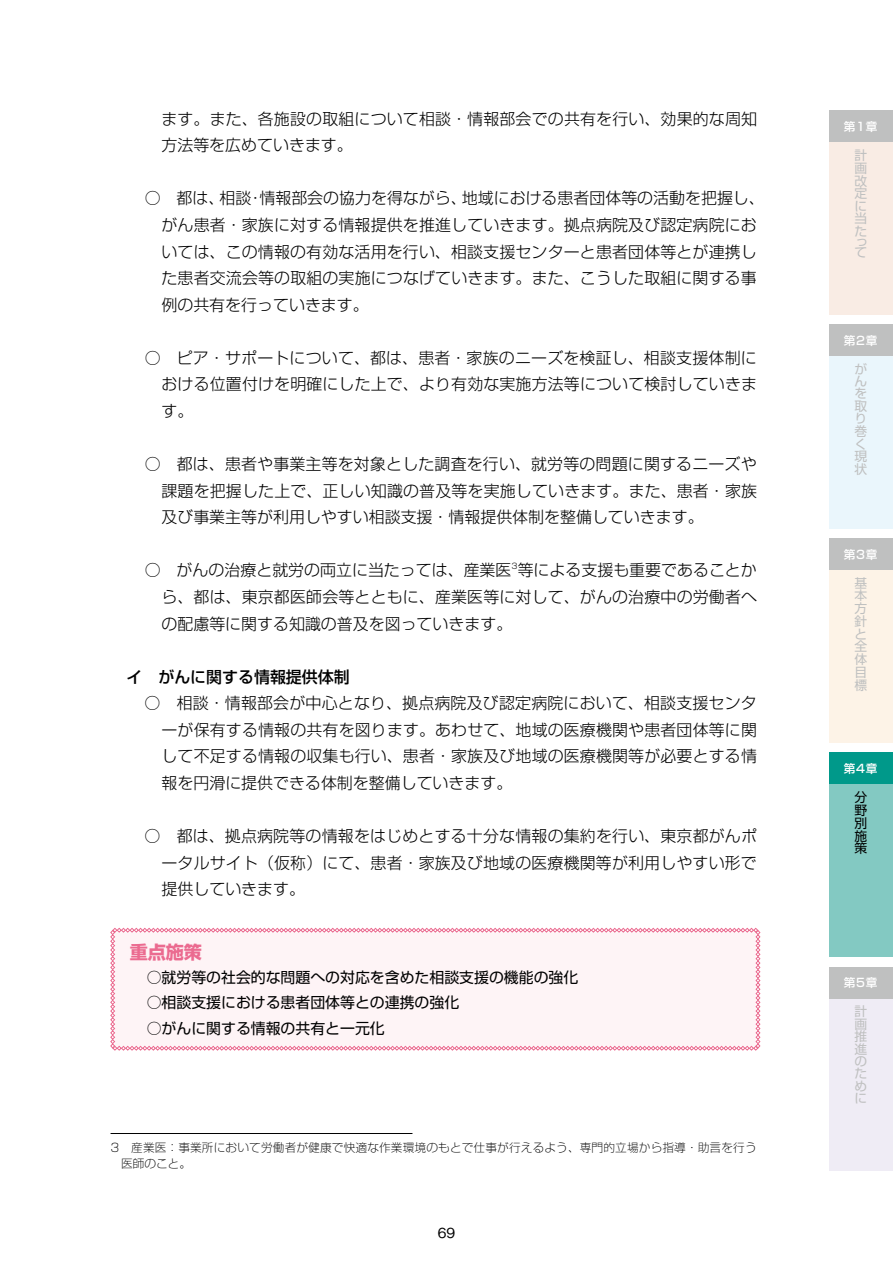
<style>
.page{position:relative;width:893px;height:1263px;background:#fff}
.page>*{position:absolute;margin:0;border:0;box-sizing:border-box;transform-origin:0 0}
.t1{font:700 18px "Shin Go Pr 5";color:#eb6b90}
.t2{font:300 15.9px/26.5px "Shin Go Pr 5";letter-spacing:.01em;color:#000;text-align:justify}
.t3{font:500 15.9px "Shin Go Pr 5";color:#000}
.t4{font:14.85px "Shin Go Pr 5";color:#000}
.t5{font:500 13.8px "Gothic BBB Pro";color:#000}
.t6{font:12.75px/12.6px "Shin Go Pro";color:#bfc0c0;text-align:justify}
.t7{font:12.75px/12.8px "Shin Go Pro";color:#000;text-align:justify}
.t8{font:300 expanded 11.7px/15.9px "Shin Go Pr 5";letter-spacing:.01em;color:#000}
.t9{font:500 11.7px "Shin Go Pro";letter-spacing:.07em;color:#fff}
</style>
<div class="page">
<div style="left:829px;top:114px;width:64px;height:201px;background:#f9ece4"></div>
<div style="left:829px;top:328px;width:64px;height:201px;background:#eaf6fc"></div>
<div style="left:829px;top:541px;width:64px;height:202px;background:#fdf3e7"></div>
<div style="left:829px;top:755px;width:64px;height:201px;background:#83c9c2"></div>
<div style="left:829px;top:969px;width:64px;height:201px;background:#efecf5"></div>
<div style="left:829px;top:111px;width:64px;height:31px;background:#bfc0c0"></div>
<div style="left:829px;top:325px;width:64px;height:31px;background:#bfc0c0"></div>
<div style="left:829px;top:539px;width:64px;height:31px;background:#bfc0c0"></div>
<div style="left:829px;top:753px;width:64px;height:31px;background:#00998a"></div>
<div style="left:829px;top:967px;width:64px;height:31px;background:#bfc0c0"></div>
<svg style="left:110px;top:928px;width:650px;height:123px"></svg>
<hr style="left:111px;top:1133px;width:301px;height:1px;background:#000">
<p class="t2" style="left:161px;top:104px;width:597px">ます。また、各施設の取組について相談・情報部会での共有を行い、効果的な周知方法等を広めていきます。</p>
<p class="t2" style="left:161px;top:183px;width:605px;text-align:left;text-indent:-17px">○　都は、相談・情報部会の協力を得ながら、地域における患者団体等の活動を把握し、がん患者・家族に対する情報提供を推進していきます。拠点病院及び認定病院においては、この情報の有効な活用を行い、相談支援センターと患者団体等とが連携した患者交流会等の取組の実施につなげていきます。また、こうした取組に関する事例の共有を行っていきます。</p>
<p class="t2" style="left:161px;top:343px;width:597px;text-indent:-17px">○　ピア・サポートについて、都は、患者・家族のニーズを検証し、相談支援体制における位置付けを明確にした上で、より有効な実施方法等について検討していきます。</p>
<p class="t2" style="left:161px;top:449px;width:597px;text-indent:-17px">○　都は、患者や事業主等を対象とした調査を行い、就労等の問題に関するニーズや課題を把握した上で、正しい知識の普及等を実施していきます。また、患者・家族及び事業主等が利用しやすい相談支援・情報提供体制を整備していきます。　</p>
<p class="t2" style="left:161px;top:556px;width:597px;text-indent:-17px">○　がんの治療と就労の両立に当たっては、産業医<sup>3</sup>等による支援も重要であることから、都は、東京都医師会等とともに、産業医等に対して、がんの治療中の労働者への配慮等に関する知識の普及を図っていきます。</p>
<p class="t3" style="left:111px;top:664px;width:241px">　イ　がんに関する情報提供体制</p>
<p class="t2" style="left:162px;top:688px;width:597px;text-indent:-17px">○　相談・情報部会が中心となり、拠点病院及び認定病院において、相談支援センターが保有する情報の共有を図ります。あわせて、地域の医療機関や患者団体等に関して不足する情報の収集も行い、患者・家族及び地域の医療機関等が必要とする情報を円滑に提供できる体制を整備していきます。</p>
<p class="t2" style="left:162px;top:821px;width:597px;text-indent:-17px">○　都は、拠点病院等の情報をはじめとする十分な情報の集約を行い、東京都がんポータルサイト（仮称）にて、患者・家族及び地域の医療機関等が利用しやすい形で提供していきます。</p>
<p class="t1" style="left:130px;top:938px;width:74px">重点施策</p>
<p class="t4" style="left:147px;top:965px;width:433px">○就労等の社会的な問題への対応を含めた相談支援の機能の強化</p>
<p class="t4" style="left:147px;top:990px;width:314px">○相談支援における患者団体等との連携の強化</p>
<p class="t4" style="left:147px;top:1016px;width:240px">○がんに関する情報の共有と一元化</p>
<p class="t8" style="left:121px;top:1139px;width:637px;text-indent:-11px">3　産業医：事業所において労働者が健康で快適な作業環境のもとで仕事が行えるよう、専門的立場から指導・助言を行う医師のこと。</p>
<p class="t5" style="left:438px;top:1222px;width:19px">69</p>
<p class="t9" style="left:844px;top:117px;width:35px">第1章</p>
<p class="t6" style="left:854px;top:147px;width:14px">計画改定に当た</p>
<p class="t6" style="left:854px;top:235px;width:14px;line-height:10.5px">って</p>
<p class="t9" style="left:844px;top:331px;width:35px">第2章</p>
<p class="t6" style="left:854px;top:361px;width:14px;text-align:left">がんを取り巻く現状</p>
<p class="t9" style="left:844px;top:545px;width:35px">第3章</p>
<p class="t6" style="left:854px;top:575px;width:14px">基本方針と全体目標</p>
<p class="t9" style="left:844px;top:759px;width:35px">第4章</p>
<p class="t7" style="left:854px;top:790px;width:14px">分野別施策</p>
<p class="t9" style="left:844px;top:973px;width:35px">第5章</p>
<p class="t6" style="left:854px;top:1003px;width:14px">計画推進のために</p>
</div>
